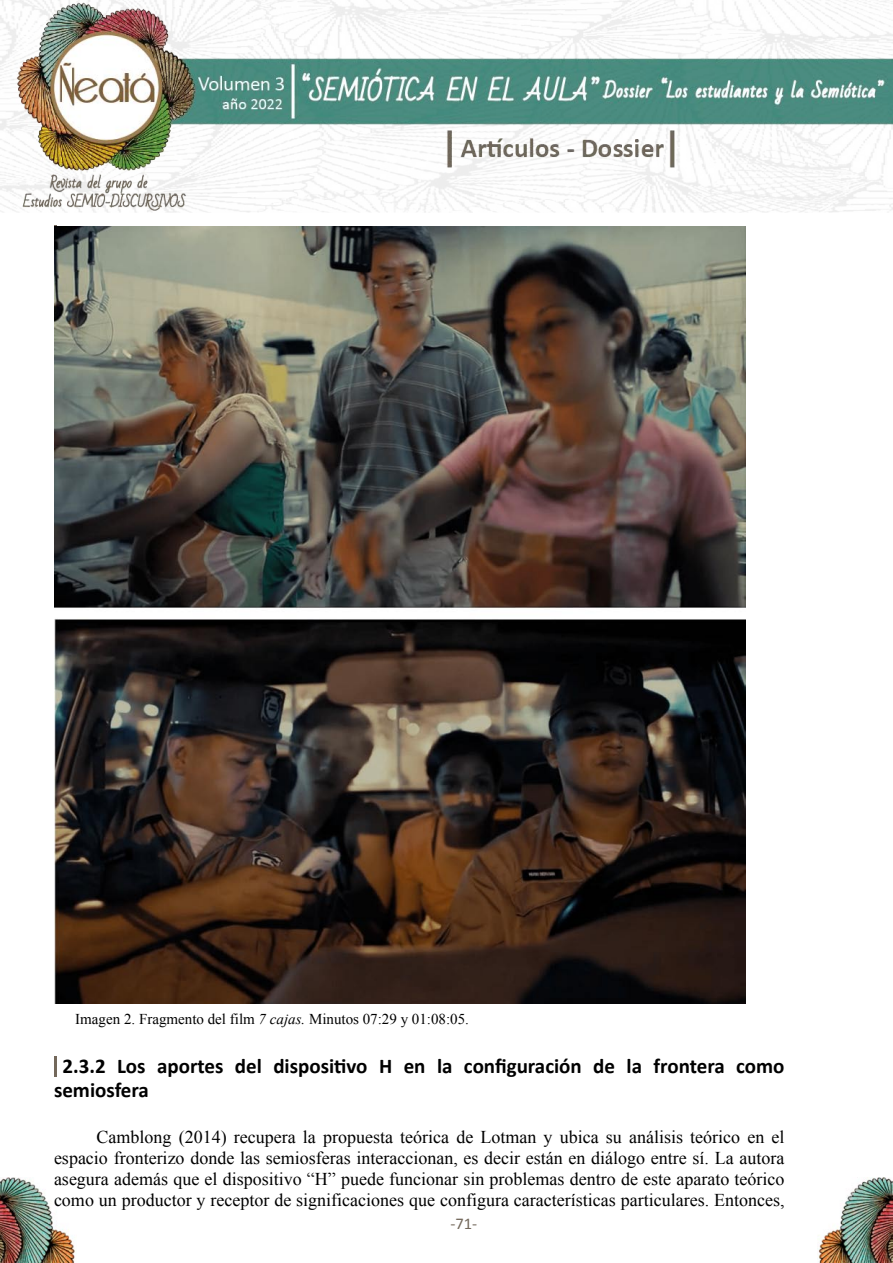
<style>
.page{position:relative;width:893px;height:1263px;background:#fff}
.page>*{position:absolute;margin:0;border:0;box-sizing:border-box;transform-origin:0 0}
.t1{font:700 21px/24px "Calibri";color:#000}
.t2{font:18px/21px "Times New Roman";color:#000;text-align:justify}
.t3{font:16.5px "Calibri";color:#73685b}
.t4{font:15px "Times New Roman";color:#000}
.s1{font-style:italic}
</style>
<div class="page">
<img style="left:817px;top:1178px;width:76px;height:85px">
<img style="left:0;top:1178px;width:75px;height:85px">
<img style="left:0;top:0;width:892px;height:212px">
<hr style="left:54px;top:225px;width:3px;height:21px;background:#73685b">
<img style="left:54px;top:226px;width:691px;height:778px">
<hr style="left:54px;top:1056px;width:3px;height:21px;background:#73685b">
<p class="t4" style="left:75px;top:1009px;width:395px">Imagen 2. Fragmento del film <span class="s1">7 cajas.</span> Minutos 07:29 y 01:08:05.</p>
<p class="t1" style="left:54px;top:1054px;width:732px;text-indent:9px">2.3.2 Los aportes del dispositivo H en la configuración de la frontera como semiosfera</p>
<p class="t2" style="left:54px;top:1126px;width:732px;text-indent:43px">Camblong (2014) recupera la propuesta teórica de Lotman y ubica su análisis teórico en el espacio fronterizo donde las semiosferas interaccionan, es decir están en diálogo entre sí. La autora asegura además que el dispositivo “H” puede funcionar sin problemas dentro de este aparato teórico como un productor y receptor de significaciones que configura características particulares. Entonces,</p>
<p class="t3" style="left:450px;top:1213px;width:28px">-71-</p>
</div>
